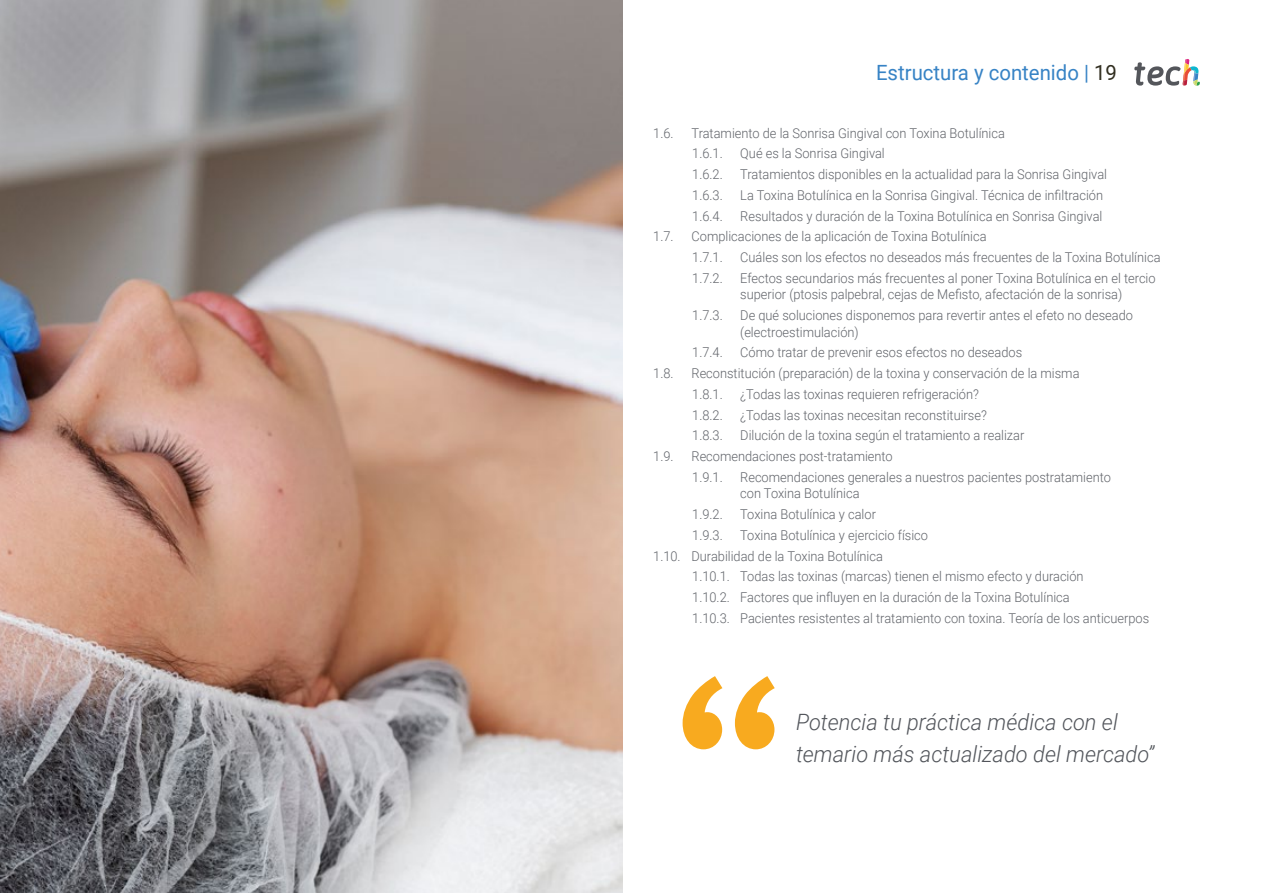
<style>
.page{position:relative;width:1263px;height:893px;background:#fff}
.page>*{position:absolute;margin:0;border:0;box-sizing:border-box;transform-origin:0 0}
.t1{font:italic 300 22.5px/31.5px "Roboto";color:#52555b}
.t2{font:21px "Roboto";color:#3783c5}
.t3{font:300 13.5px/20.7px "Roboto";color:#61646a;scale:.95 1}
.s1{color:#312e20}
</style>
<div class="page">
<img style="left:0;top:0;width:622px;height:893px">
<svg style="left:1134px;top:59px;width:66px;height:27px"></svg>
<svg style="left:683px;top:676px;width:92px;height:73px"></svg>
<h2 class="t2" style="left:876px;top:57px;width:242px">Estructura y contenido | <span class="s1">19</span></h2>
<p class="t3" style="left:653px;top:122px;width:23px">1.6.</p>
<p class="t3" style="left:691px;top:122px;width:331px">Tratamiento de la Sonrisa Gingival con Toxina Botulínica<br>1.6.1.</p>
<p class="t3" style="left:740px;top:143px;width:154px">Qué es la Sonrisa Gingival</p>
<p class="t3" style="left:692px;top:164px;width:34px">1.6.2.</p>
<p class="t3" style="left:740px;top:164px;width:388px">Tratamientos disponibles en la actualidad para la Sonrisa Gingival</p>
<p class="t3" style="left:692px;top:184px;width:34px">1.6.3.</p>
<p class="t3" style="left:740px;top:184px;width:383px">La Toxina Botulínica en la Sonrisa Gingival. Técnica de infiltración</p>
<p class="t3" style="left:692px;top:205px;width:34px">1.6.4.</p>
<p class="t3" style="left:740px;top:205px;width:383px">Resultados y duración de la Toxina Botulínica en Sonrisa Gingival</p>
<p class="t3" style="left:653px;top:226px;width:23px">1.7.</p>
<p class="t3" style="left:691px;top:226px;width:312px">Complicaciones de la aplicación de Toxina Botulínica<br>1.7.1.</p>
<p class="t3" style="left:740px;top:247px;width:444px">Cuáles son los efectos no deseados más frecuentes de la Toxina Botulínica</p>
<p class="t3" style="left:692px;top:267px;width:34px">1.7.2.</p>
<p class="t3" style="left:740px;top:269px;width:439px;line-height:16.5px">Efectos secundarios más frecuentes al poner Toxina Botulínica en el tercio superior (ptosis palpebral, cejas de Mefisto, afectación de la sonrisa)</p>
<p class="t3" style="left:692px;top:305px;width:34px">1.7.3.</p>
<p class="t3" style="left:740px;top:307px;width:415px;line-height:16.5px">De qué soluciones disponemos para revertir antes el efeto no deseado (electroestimulación)</p>
<p class="t3" style="left:692px;top:342px;width:34px">1.7.4.</p>
<p class="t3" style="left:740px;top:342px;width:298px">Cómo tratar de prevenir esos efectos no deseados</p>
<p class="t3" style="left:653px;top:363px;width:23px">1.8.</p>
<p class="t3" style="left:691px;top:363px;width:410px">Reconstitución (preparación) de la toxina y conservación de la misma<br>1.8.1.</p>
<p class="t3" style="left:740px;top:383px;width:253px">¿Todas las toxinas requieren refrigeración?</p>
<p class="t3" style="left:692px;top:404px;width:34px">1.8.2.</p>
<p class="t3" style="left:740px;top:404px;width:261px">¿Todas las toxinas necesitan reconstituirse?</p>
<p class="t3" style="left:692px;top:425px;width:34px">1.8.3.</p>
<p class="t3" style="left:740px;top:425px;width:301px">Dilución de la toxina según el tratamiento a realizar</p>
<p class="t3" style="left:653px;top:446px;width:23px">1.9.</p>
<p class="t3" style="left:691px;top:446px;width:213px">Recomendaciones post-tratamiento<br>1.9.1.</p>
<p class="t3" style="left:740px;top:468px;width:392px;line-height:16.5px">Recomendaciones generales a nuestros pacientes postratamiento con Toxina Botulínica</p>
<p class="t3" style="left:692px;top:504px;width:34px">1.9.2.</p>
<p class="t3" style="left:740px;top:504px;width:144px">Toxina Botulínica y calor</p>
<p class="t3" style="left:692px;top:524px;width:34px">1.9.3.</p>
<p class="t3" style="left:653px;top:524px;width:291px;text-indent:87px">Toxina Botulínica y ejercicio físico<br>1.10. Durabilidad de la Toxina Botulínica</p>
<p class="t3" style="left:692px;top:566px;width:482px">1.10.1. Todas las toxinas (marcas) tienen el mismo efecto y duración<br>1.10.2. Factores que influyen en la duración de la Toxina Botulínica<br>1.10.3. Pacientes resistentes al tratamiento con toxina. Teoría de los anticuerpos</p>
<h1 class="t1" style="left:796px;top:705px;width:360px">Potencia tu práctica médica con el temario más actualizado del mercado”</h1>
</div>
